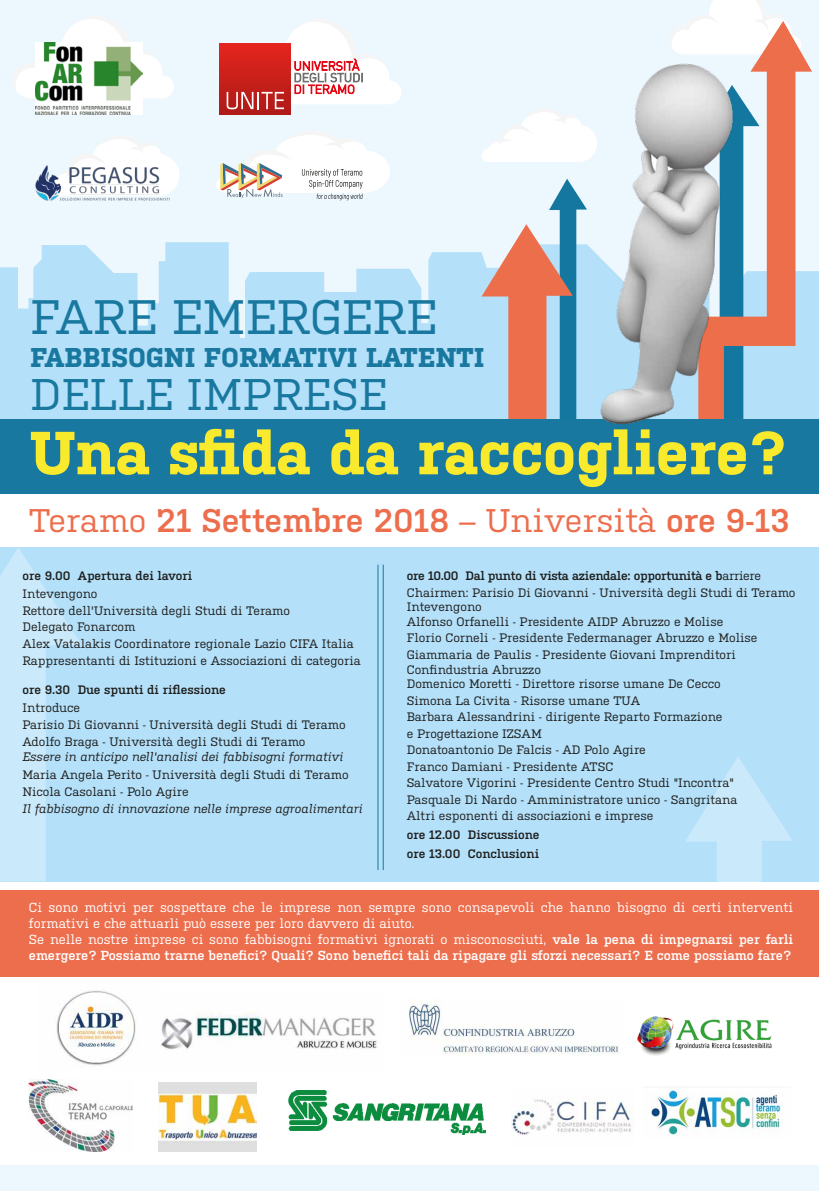
<style>
.page{position:relative;width:819px;height:1191px;background:#fff}
.page>*{position:absolute;margin:0;border:0;box-sizing:border-box;transform-origin:0 0}
.t1{font:700 60.73px "Kulturista";color:#faea2d}
.t2{font:48.3px "Kulturista";color:#19789f}
.t3{font:44.27px "Kulturista";color:#19789f}
.t4{font:600 32.73px "Kulturista";color:#ed6e4d}
.t5{font:700 27.12px "Kulturista";color:#19789f}
.t6{font:13.12px/15.8px "Kulturista";color:#fff}
.t7{font:12.25px/16.4px "Kulturista";color:#1d1d1b}
.t8{font:italic 12.25px "Kulturista";color:#1d1d1b}
.t9{font:600 12.25px/19.1px "Kulturista";color:#1d1d1b}
.s1{font-weight:400}
.s2{font-weight:600}
</style>
<div class="page">
<div style="left:0;top:0;width:819px;height:346px;background:#ecf7fe"></div>
<svg style="left:0;top:242px;width:819px;height:177px;background:#bce3f9"></svg>
<svg style="left:15px;top:19px;width:159px;height:79px"></svg>
<svg style="left:671px;top:0;width:114px;height:54px"></svg>
<svg style="left:81px;top:139px;width:98px;height:51px"></svg>
<svg style="left:482px;top:112px;width:108px;height:50px"></svg>
<svg style="left:698px;top:21px;width:114px;height:398px"></svg>
<svg style="left:481px;top:179px;width:106px;height:240px"></svg>
<div style="left:0;top:547px;width:819px;height:334px;background:#b4e0f9"></div>
<img style="left:36px;top:43px;width:106px;height:71px">
<img style="left:35px;top:160px;width:138px;height:41px">
<div style="left:0;top:419px;width:819px;height:74px;background:#19789f"></div>
<img style="left:56px;top:990px;width:80px;height:75px">
<img style="left:161px;top:1012px;width:216px;height:38px">
<img style="left:637px;top:1016px;width:135px;height:40px">
<img style="left:409px;top:999px;width:209px;height:56px">
<img style="left:28px;top:1079px;width:104px;height:72px">
<img style="left:158px;top:1082px;width:98px;height:69px">
<img style="left:288px;top:1091px;width:197px;height:43px">
<img style="left:651px;top:1085px;width:132px;height:50px">
<img style="left:512px;top:1096px;width:120px;height:40px">
<div style="left:0;top:890px;width:819px;height:86px;background:#ed6e4d"></div>
<div style="left:0;top:1165px;width:819px;height:26px;background:#ecf7fe"></div>
<img style="left:590px;top:59px;width:153px;height:366px">
<svg style="left:0;top:548px;width:81px;height:333px"></svg>
<svg style="left:685px;top:757px;width:107px;height:125px"></svg>
<svg style="left:220px;top:43px;width:71px;height:71px"></svg>
<svg style="left:226px;top:21px;width:175px;height:88px"></svg>
<svg style="left:216px;top:135px;width:174px;height:65px"></svg>
<hr style="left:383px;top:564px;width:1px;height:306px;background:#19789f">
<hr style="left:377px;top:564px;width:1px;height:306px;background:#19789f">
<h2 class="t2" style="left:30px;top:282px;width:408px">FARE EMERGERE</h2>
<h3 class="t5" style="left:30px;top:337px;width:456px">FABBISOGNI FORMATIVI LATENTI</h3>
<h3 class="t3" style="left:30px;top:362px;width:358px">DELLE IMPRESE</h3>
<h1 class="t1" style="left:30px;top:408px;width:758px">Una sfida da raccogliere?</h1>
<h3 class="t4" style="left:29px;top:496px;width:762px"><span class="s1">Teramo</span> 21 Settembre 2018 <span class="s1">– Università</span> ore 9-13</h3>
<p class="t9" style="left:22px;top:565px;width:171px">ore 9.00 Apertura dei lavori</p>
<p class="t7" style="left:22px;top:584px;width:340px;line-height:16.9px">Intevengono<br>Rettore dell'Università degli Studi di Teramo<br>Delegato Fonarcom<br>Alex Vatalakis Coordinatore regionale Lazio CIFA Italia Rappresentanti di Istituzioni e Associazioni di categoria</p>
<p class="t9" style="left:22px;top:679px;width:205px">ore 9.30 Due spunti di riflessione</p>
<p class="t7" style="left:22px;top:698px;width:325px;line-height:17.3px">Introduce<br>Parisio Di Giovanni - Università degli Studi di Teramo<br>Adolfo Braga - Università degli Studi di Teramo</p>
<p class="t8" style="left:22px;top:748px;width:322px">Essere in anticipo nell'analisi dei fabbisogni formativi</p>
<p class="t7" style="left:22px;top:764px;width:327px;line-height:17.3px">Maria Angela Perito - Università degli Studi di Teramo<br>Nicola Casolani - Polo Agire</p>
<p class="t8" style="left:22px;top:800px;width:342px">Il fabbisogno di innovazione nelle imprese agroalimentari</p>
<p class="t7" style="left:407px;top:566px;width:390px"><span class="s2">ore 10.00 Dal punto di vista aziendale: opportunità e b</span>arriere<br>Chairmen: Parisio Di Giovanni - Università degli Studi di Teramo</p>
<p class="t7" style="left:407px;top:598px;width:318px;line-height:14.7px">Intevengono<br>Alfonso Orfanelli - Presidente AIDP Abruzzo e Molise</p>
<p class="t7" style="left:407px;top:629px;width:352px">Florio Corneli - Presidente Federmanager Abruzzo e Molise<br>Giammaria de Paulis - Presidente Giovani Imprenditori</p>
<p class="t7" style="left:407px;top:661px;width:315px;line-height:14.7px">Confindustria Abruzzo<br>Domenico Moretti - Direttore risorse umane De Cecco</p>
<p class="t7" style="left:407px;top:691px;width:332px">Simona La Civita - Risorse umane TUA<br>Barbara Alessandrini - dirigente Reparto Formazione<br>e Progettazione IZSAM<br>Donatoantonio De Falcis - AD Polo Agire<br>Franco Damiani - Presidente ATSC<br>Salvatore Vigorini - Presidente Centro Studi "Incontra" Pasquale Di Nardo - Amministratore unico - Sangritana Altri esponenti di associazioni e imprese</p>
<p class="t9" style="left:407px;top:824px;width:134px">ore 12.00 Discussione ore 13.00 Conclusioni</p>
<p class="t6" style="left:29px;top:898px;width:765px">Ci sono motivi per sospettare che le imprese non sempre sono consapevoli che hanno bisogno di certi interventi formativi e che attuarli può essere per loro davvero di aiuto.<br>Se nelle nostre imprese ci sono fabbisogni formativi ignorati o misconosciuti, <span class="s2">vale la pena di impegnarsi per farli emergere? Possiamo trarne benefici? Quali? Sono benefici tali da ripagare gli sforzi necessari? E come possiamo fare?</span></p>
</div>
